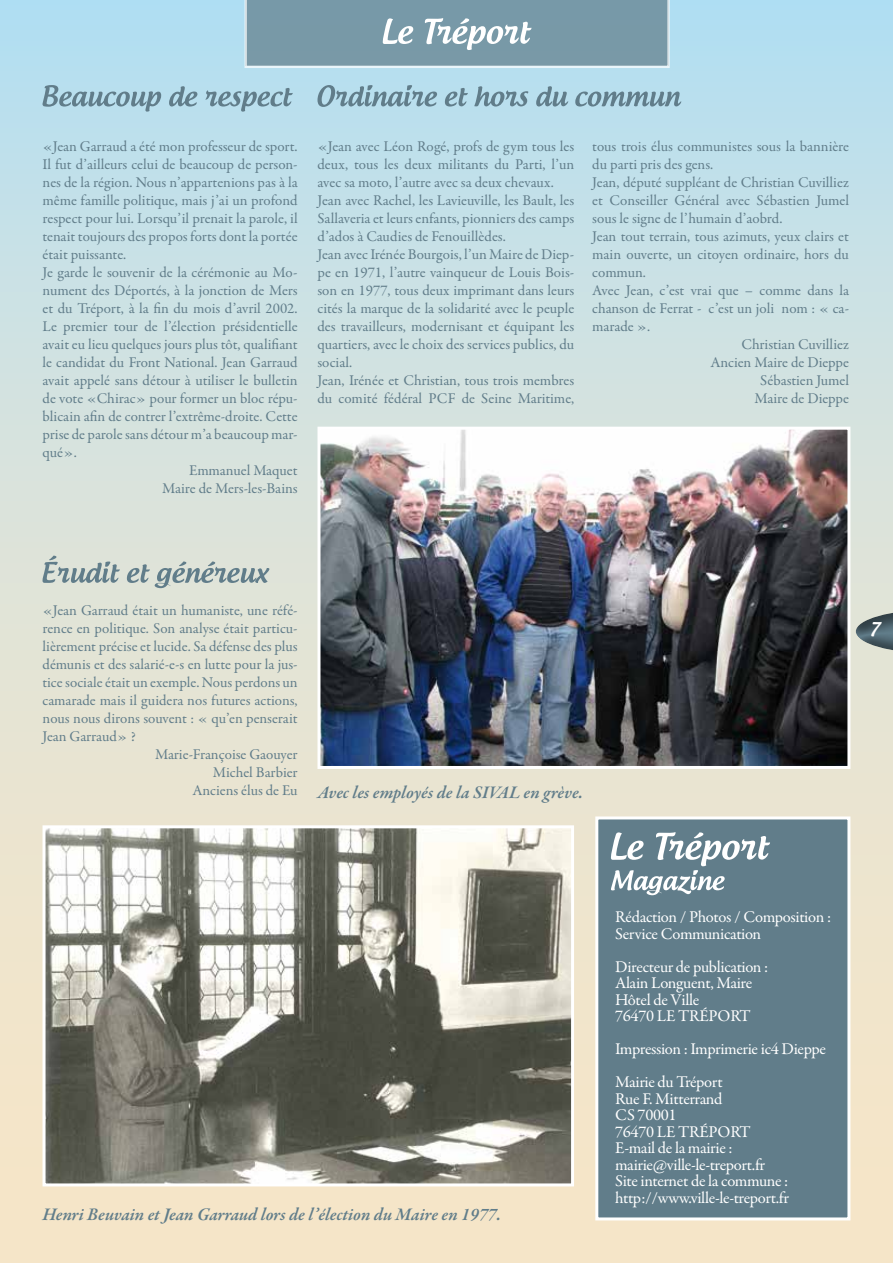
<style>
.page{position:relative;width:893px;height:1263px;background:#fff}
.page>*{position:absolute;margin:0;border:0;box-sizing:border-box;transform-origin:0 0}
.t1{font:italic 600 18px "Garamond Premr Pro";color:#617d8a}
.t2{font:500 18px "Androgyne";color:#fff}
.t3{font:16.5px/16.5px "Garamond Premr Pro";letter-spacing:-.02em;color:#fff}
.t4{font:15px/18px "Garamond Premr Pro";color:#617d8a}
</style>
<div class="page">
<div style="left:0;top:0;width:893px;height:1263px;background:linear-gradient(to bottom,#bae0ef,#ffe7c3)"></div>
<div style="left:854px;top:609px;width:39px;height:46px;background:#000;opacity:.5"></div>
<svg style="left:244px;top:0;width:426px;height:68px;background:#83a1af"></svg>
<div style="left:595px;top:816px;width:255px;height:404px;background:#617d8a;border:3px solid #fff"></div>
<svg style="left:611px;top:832px;width:159px;height:63px"></svg>
<img style="left:321px;top:431px;width:525px;height:334px">
<div style="left:317px;top:427px;width:533px;height:342px;border:3px solid #fff"></div>
<img style="left:47px;top:829px;width:523px;height:353px">
<div style="left:43px;top:825px;width:531px;height:361px;border:3px solid #fff"></div>
<svg style="left:43px;top:556px;width:226px;height:32px;background:#bfc9c5"></svg>
<svg style="left:43px;top:85px;width:250px;height:27px;background:#9fc2d1"></svg>
<svg style="left:317px;top:85px;width:364px;height:22px;background:#9abdcb"></svg>
<p class="t4" style="left:43px;top:138px;width:257px">«Jean Garraud a été mon professeur de sport.</p>
<p class="t4" style="left:43px;top:156px;width:257px">Il fut d’ailleurs celui de beaucoup de person-</p>
<p class="t4" style="left:43px;top:174px;width:257px">nes de la région. Nous n’appartenions pas à la</p>
<p class="t4" style="left:43px;top:192px;width:257px">même famille politique, mais j’ai un profond</p>
<p class="t4" style="left:43px;top:210px;width:257px">respect pour lui. Lorsqu’il prenait la parole, il</p>
<p class="t4" style="left:43px;top:228px;width:257px">tenait toujours des propos forts dont la portée</p>
<p class="t4" style="left:43px;top:246px;width:85px">était puissante.</p>
<p class="t4" style="left:43px;top:264px;width:257px">Je garde le souvenir de la cérémonie au Mo-</p>
<p class="t4" style="left:43px;top:282px;width:257px">nument des Déportés, à la jonction de Mers</p>
<p class="t4" style="left:43px;top:300px;width:257px">et du Tréport, à la fin du mois d’avril 2002.</p>
<p class="t4" style="left:43px;top:318px;width:257px">Le premier tour de l’élection présidentielle</p>
<p class="t4" style="left:43px;top:336px;width:257px">avait eu lieu quelques jours plus tôt, qualifiant</p>
<p class="t4" style="left:43px;top:354px;width:257px">le candidat du Front National. Jean Garraud</p>
<p class="t4" style="left:43px;top:372px;width:257px">avait appelé sans détour à utiliser le bulletin</p>
<p class="t4" style="left:43px;top:390px;width:257px">de vote «Chirac» pour former un bloc répu-</p>
<p class="t4" style="left:43px;top:408px;width:257px">blicain afin de contrer l’extrême-droite. Cette</p>
<p class="t4" style="left:43px;top:426px;width:257px">prise de parole sans détour m’a beaucoup mar-</p>
<p class="t4" style="left:43px;top:444px;width:36px">qué».</p>
<p class="t4" style="left:189px;top:462px;width:110px">Emmanuel Maquet</p>
<p class="t4" style="left:162px;top:480px;width:137px">Maire de Mers-les-Bains</p>
<p class="t4" style="left:317px;top:138px;width:258px">«Jean avec Léon Rogé, profs de gym tous les deux, tous les deux militants du Parti, l’un avec sa moto, l’autre avec sa deux chevaux.<br>Jean avec Rachel, les Lavieuville, les Bault, les Sallaveria et leurs enfants, pionniers des camps d’ados à Caudies de Fenouillèdes.<br>Jean avec Irénée Bourgois, l’un Maire de Diep&shy;pe en 1971, l’autre vainqueur de Louis Bois&shy;son en 1977, tous deux imprimant dans leurs cités la marque de la solidarité avec le peuple des travailleurs, modernisant et équipant les quartiers, avec le choix des services publics, du social.<br>Jean, Irénée et Christian, tous trois membres du comité fédéral PCF de Seine Maritime,</p>
<p class="t4" style="left:592px;top:138px;width:258px">tous trois élus communistes sous la bannière</p>
<p class="t4" style="left:592px;top:156px;width:123px">du parti pris des gens.</p>
<p class="t4" style="left:592px;top:174px;width:258px">Jean, député suppléant de Christian Cuvilliez</p>
<p class="t4" style="left:592px;top:192px;width:258px">et Conseiller Général avec Sébastien Jumel</p>
<p class="t4" style="left:592px;top:210px;width:192px">sous le signe de l’humain d’aobrd.</p>
<p class="t4" style="left:592px;top:228px;width:258px">Jean tout terrain, tous azimuts, yeux clairs et</p>
<p class="t4" style="left:592px;top:246px;width:258px">main ouverte, un citoyen ordinaire, hors du</p>
<p class="t4" style="left:592px;top:264px;width:55px">commun.</p>
<p class="t4" style="left:592px;top:282px;width:258px">Avec Jean, c’est vrai que – comme dans la</p>
<p class="t4" style="left:592px;top:300px;width:258px">chanson de Ferrat - c’est un joli nom : « ca-</p>
<p class="t4" style="left:592px;top:318px;width:59px">marade ».</p>
<p class="t4" style="left:741px;top:336px;width:109px">Christian Cuvilliez</p>
<p class="t4" style="left:710px;top:354px;width:140px">Ancien Maire de Dieppe</p>
<p class="t4" style="left:760px;top:372px;width:90px">Sébastien Jumel</p>
<p class="t4" style="left:754px;top:390px;width:96px">Maire de Dieppe</p>
<p class="t4" style="left:43px;top:601px;width:257px">«Jean Garraud était un humaniste, une réfé-</p>
<p class="t4" style="left:43px;top:619px;width:257px">rence en politique. Son analyse était particu-</p>
<p class="t4" style="left:43px;top:637px;width:257px">lièrement précise et lucide. Sa défense des plus</p>
<p class="t4" style="left:43px;top:655px;width:257px">démunis et des salarié-e-s en lutte pour la jus-</p>
<p class="t4" style="left:43px;top:673px;width:257px">tice sociale était un exemple. Nous perdons un</p>
<p class="t4" style="left:43px;top:691px;width:257px">camarade mais il guidera nos futures actions,</p>
<p class="t4" style="left:43px;top:709px;width:257px">nous nous dirons souvent : « qu’en penserait</p>
<p class="t4" style="left:43px;top:727px;width:95px">Jean Garraud» ?</p>
<p class="t4" style="left:155px;top:745px;width:144px">Marie-Françoise Gaouyer</p>
<p class="t4" style="left:213px;top:763px;width:86px">Michel Barbier</p>
<p class="t4" style="left:192px;top:781px;width:107px">Anciens élus de Eu</p>
<p class="t1" style="left:317px;top:781px;width:267px">Avec les employés de la SIVAL en grève.</p>
<p class="t2" style="left:870px;top:618px;width:10px">7</p>
<p class="t1" style="left:43px;top:1203px;width:460px">Henri Beuvain et Jean Garraud lors de l’élection du Maire en 1977.</p>
<p class="t3" style="left:615px;top:909px;width:217px">Rédaction / Photos / Composition :<br>Service Communication</p>
<p class="t3" style="left:615px;top:958px;width:155px">Directeur de publication :<br>Alain Longuent, Maire<br>Hôtel de Ville<br>76470 LE TRÉPORT</p>
<p class="t3" style="left:615px;top:1033px;width:212px;line-height:33px">Impression : Imprimerie ic4 Dieppe<br>Mairie du Tréport</p>
<p class="t3" style="left:615px;top:1090px;width:175px">Rue F. Mitterrand<br>CS 70001<br>76470 LE TRÉPORT<br>E-mail de la mairie : mairie@ville-le-treport.fr<br>Site internet de la commune : http://www.ville-le-treport.fr</p>
</div>
